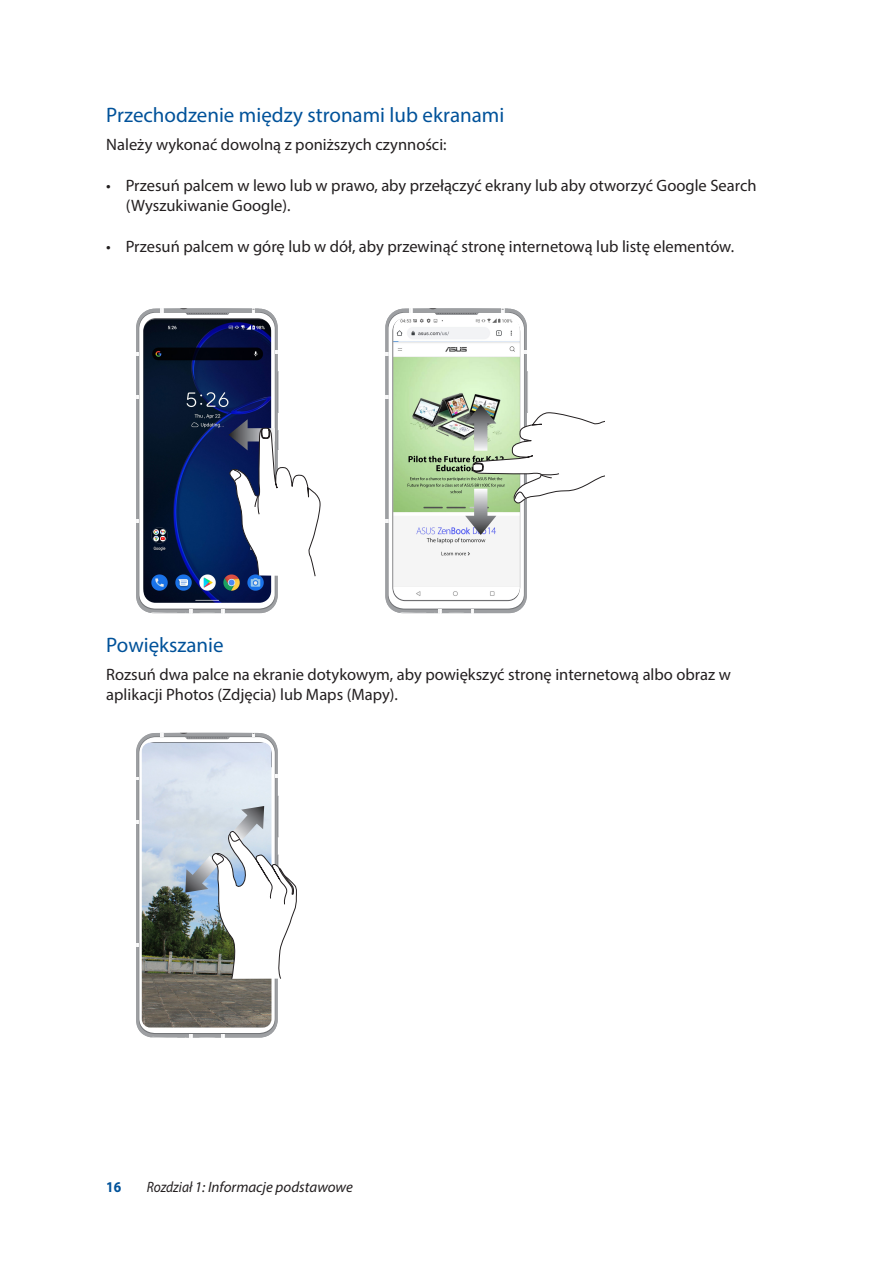
<style>
.page{position:relative;width:893px;height:1263px;background:#fff}
.page>*{position:absolute;margin:0;border:0;box-sizing:border-box;transform-origin:0 0}
.t1{font:21px "Myriad Pro";color:#01529a}
.t2{font:16.5px/19.8px "Myriad Pro";color:#231f20}
.t3{font:italic 15px "Myriad Pro";color:#231f20;scale:.9 1}
.t4{font:700 15px "Myriad Pro";color:#01529a;scale:.9 1}
</style>
<div class="page">
<svg style="left:136px;top:308px;width:185px;height:306px"></svg>
<svg style="left:385px;top:308px;width:220px;height:306px"></svg>
<svg style="left:136px;top:733px;width:161px;height:305px"></svg>
<p class="t1" style="left:106px;top:102px;width:400px">Przechodzenie między stronami lub ekranami</p>
<p class="t2" style="left:106px;top:135px;width:342px">Należy wykonać dowolną z poniższych czynności:</p>
<p class="t2" style="left:126px;top:176px;width:632px;text-indent:-20px">• Przesuń palcem w lewo lub w prawo, aby przełączyć ekrany lub aby otworzyć Google Search (Wyszukiwanie Google).</p>
<p class="t2" style="left:106px;top:237px;width:629px">• Przesuń palcem w górę lub w dół, aby przewinąć stronę internetową lub listę elementów.</p>
<p class="t1" style="left:106px;top:631px;width:119px">Powiększanie</p>
<p class="t2" style="left:106px;top:664px;width:626px">Rozsuń dwa palce na ekranie dotykowym, aby powiększyć stronę internetową albo obraz w aplikacji Photos (Zdjęcia) lub Maps (Mapy).</p>
<p class="t4" style="left:106px;top:1177px;width:18px">16</p>
<p class="t3" style="left:147px;top:1178px;width:231px">Rozdział 1: Informacje podstawowe</p>
</div>
